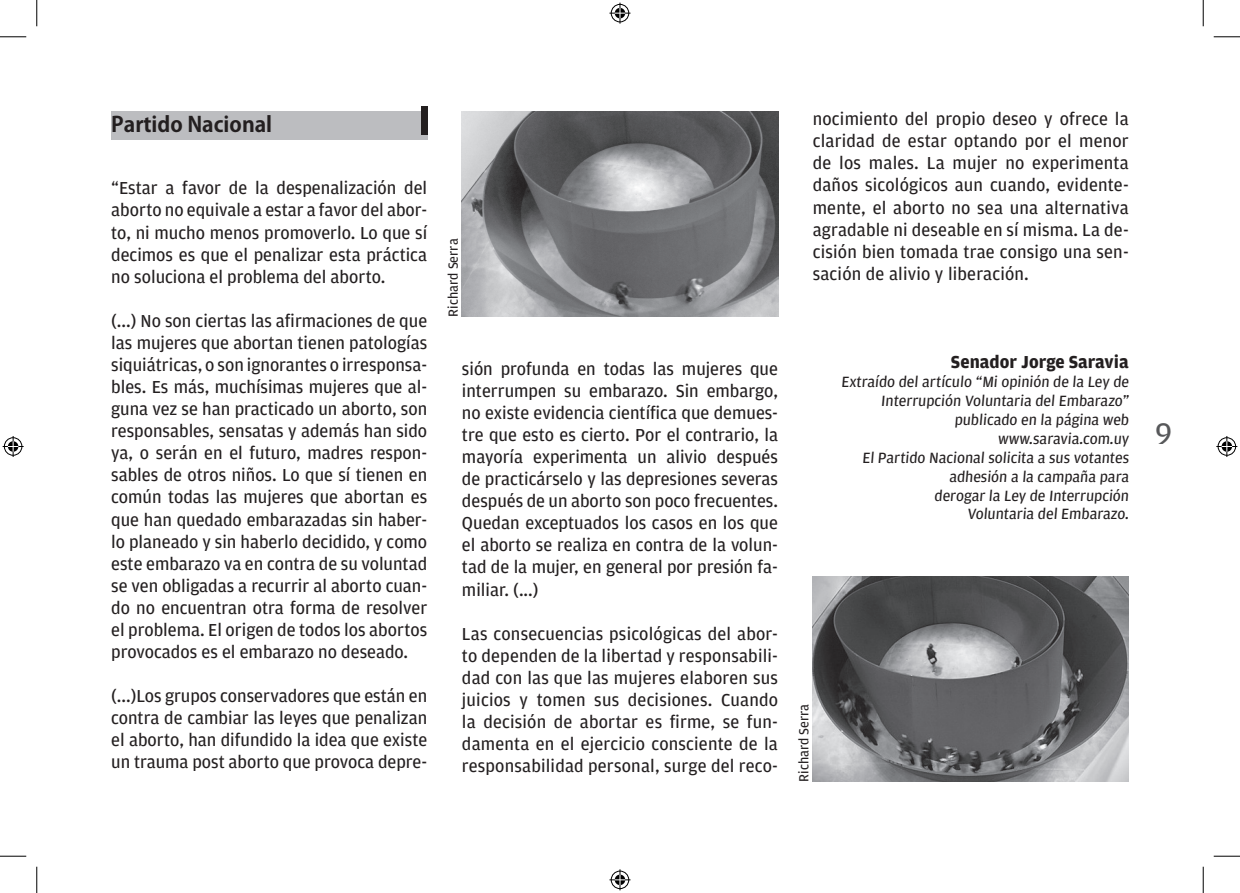
<style>
.page{position:relative;width:1240px;height:893px;background:#fff}
.page>*{position:absolute;margin:0;border:0;box-sizing:border-box;transform-origin:0 0}
.t1{font:31.5px "Amplitude";color:#57585a}
.t2{font:700 21px "Koz Go Pro";color:#231f20}
.t3{font:18.38px/22.1px "Amplitude";color:#231f20;text-align:justify}
.t4{font:700 18.38px "Amplitude";color:#231f20}
.t5{font:15.75px/18.9px "Amplitude";color:#231f20;text-align:right}
.t6{font:14px "Amplitude";color:#231f20}
</style>
<div class="page">
<div style="left:111px;top:111px;width:316px;height:28px;background:#bcbdc0"></div>
<div style="left:421px;top:106px;width:6px;height:29px;background:#231f20"></div>
<img style="left:462px;top:111px;width:316px;height:205px">
<img style="left:812px;top:576px;width:316px;height:205px">
<svg style="left:0;top:36px;width:26px;height:1px"></svg>
<svg style="left:1213px;top:36px;width:26px;height:1px"></svg>
<svg style="left:0;top:855px;width:26px;height:1px"></svg>
<svg style="left:1213px;top:855px;width:26px;height:1px"></svg>
<svg style="left:36px;top:0;width:1px;height:26px"></svg>
<svg style="left:36px;top:866px;width:1px;height:26px"></svg>
<svg style="left:1202px;top:0;width:1px;height:26px"></svg>
<svg style="left:1202px;top:866px;width:1px;height:26px"></svg>
<svg style="left:609px;top:3px;width:21px;height:21px"></svg>
<svg style="left:609px;top:869px;width:21px;height:20px"></svg>
<svg style="left:3px;top:436px;width:21px;height:21px"></svg>
<svg style="left:1216px;top:436px;width:21px;height:21px"></svg>
<p class="t2" style="left:111px;top:110px;width:162px">Partido Nacional</p>
<p class="t3" style="left:111px;top:177px;width:317px">“Estar a favor de la despenalización del aborto no equivale a estar a favor del abor&shy;to, ni mucho menos promoverlo. Lo que sí decimos es que el penalizar esta práctica no soluciona el problema del aborto.</p>
<p class="t3" style="left:111px;top:310px;width:317px">(...) No son ciertas las afirmaciones de que las mujeres que abortan tienen patologías siquiátricas, o son ignorantes o irresponsa&shy;bles. Es más, muchísimas mujeres que al&shy;guna vez se han practicado un aborto, son responsables, sensatas y además han sido ya, o serán en el futuro, madres respon&shy;sables de otros niños. Lo que sí tienen en común todas las mujeres que abortan es que han quedado embarazadas sin haber&shy;lo planeado y sin haberlo decidido, y como este embarazo va en contra de su voluntad se ven obligadas a recurrir al aborto cuan&shy;do no encuentran otra forma de resolver el problema. El origen de todos los abortos provocados es el embarazo no deseado.</p>
<p class="t3" style="left:111px;top:684px;width:317px">(...)Los grupos conservadores que están en contra de cambiar las leyes que penalizan el aborto, han difundido la idea que existe un trauma post aborto que provoca depre-</p>
<p class="t6" style="left:445px;top:316px;width:79px;rotate:-90deg">Richard Serra</p>
<p class="t3" style="left:462px;top:357px;width:317px">sión profunda en todas las mujeres que interrumpen su embarazo. Sin embargo, no existe evidencia científica que demues&shy;tre que esto es cierto. Por el contrario, la mayoría experimenta un alivio después de practicárselo y las depresiones severas después de un aborto son poco frecuentes.<br>Quedan exceptuados los casos en los que el aborto se realiza en contra de la volun&shy;tad de la mujer, en general por presión fa&shy;miliar. (...)</p>
<p class="t3" style="left:462px;top:622px;width:317px">Las consecuencias psicológicas del abor&shy;to dependen de la libertad y responsabili&shy;dad con las que las mujeres elaboren sus juicios y tomen sus decisiones. Cuando la decisión de abortar es firme, se fun&shy;damenta en el ejercicio consciente de la responsabilidad personal, surge del reco-</p>
<p class="t3" style="left:812px;top:108px;width:317px">nocimiento del propio deseo y ofrece la claridad de estar optando por el menor de los males. La mujer no experimenta daños sicológicos aun cuando, evidente&shy;mente, el aborto no sea una alternativa agradable ni deseable en sí misma. La de&shy;cisión bien tomada trae consigo una sen&shy;sación de alivio y liberación.</p>
<p class="t4" style="left:950px;top:351px;width:179px">Senador Jorge Saravia</p>
<p class="t5" style="left:841px;top:372px;width:291px">Extraído del artículo “Mi opinión de la Ley de<br>Interrupción Voluntaria del Embarazo” publicado en la página web www.saravia.com.uy<br>El Partido Nacional solicita a sus votantes adhesión a la campaña para<br>derogar la Ley de Interrupción<br>Voluntaria del Embarazo.</p>
<p class="t6" style="left:796px;top:781px;width:79px;rotate:-90deg">Richard Serra</p>
<h1 class="t1" style="left:1154px;top:416px;width:19px">9</h1>
</div>
